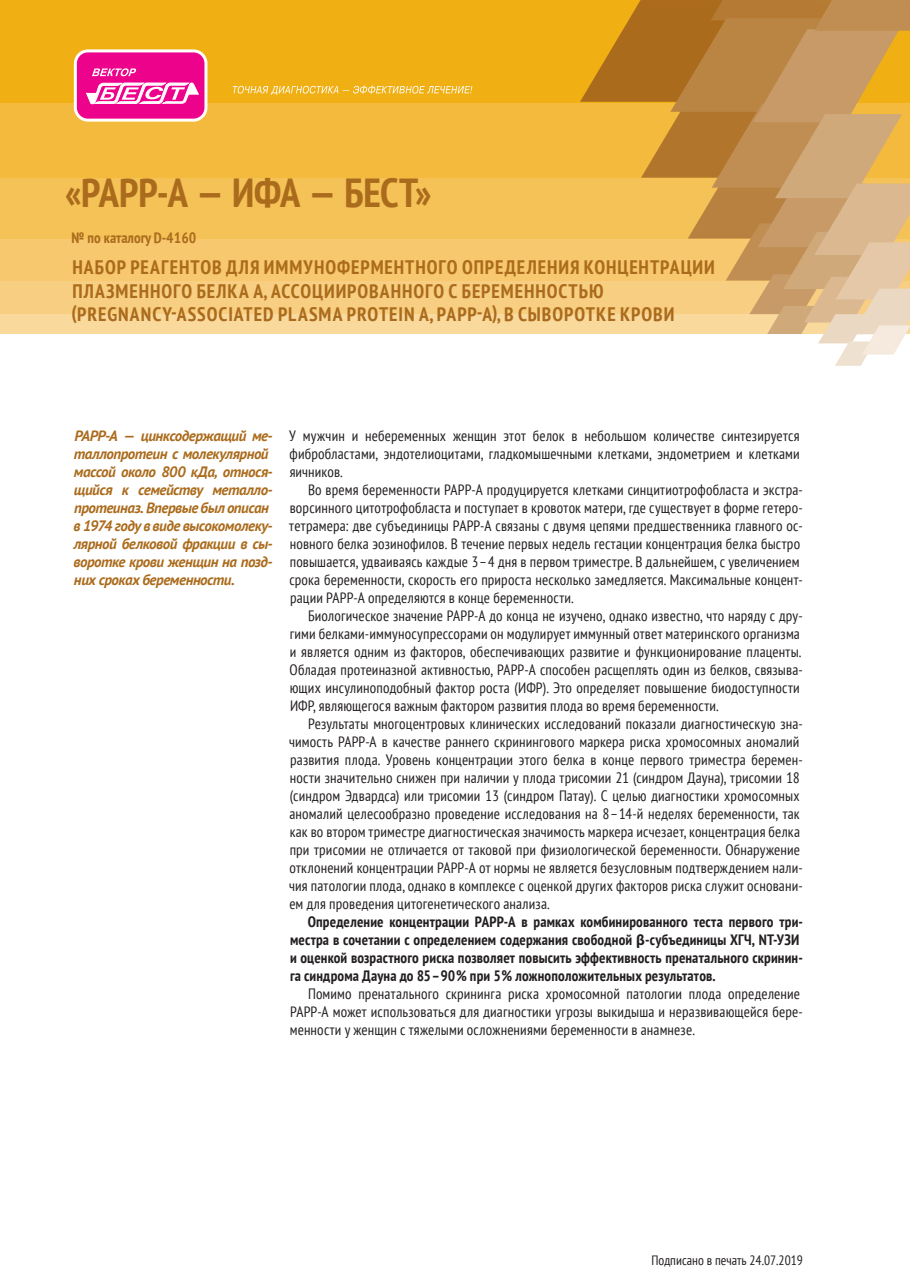
<style>
.page{position:relative;width:910px;height:1280px;background:#fff}
.page>*{position:absolute;margin:0;border:0;box-sizing:border-box;transform-origin:0 0}
.t1{font:700 condensed 40.5px "PT Sans";color:#ab6b1c}
.t2{font:700 condensed 19.5px/23.4px "PT Sans";letter-spacing:.05em;color:#ab6b1c}
.t3{font:condensed 15px/18px "PT Sans";letter-spacing:.01em;color:#231f20}
.t4{font:700 condensed 15px/18px "PT Sans";letter-spacing:.01em;color:#231f20}
.t5{font:italic 700 15px/18px "PT Sans";letter-spacing:-.03em;color:#ab6b1c}
.t6{font:700 condensed 15px "PT Sans";color:#ab6b1c}
.t7{font:condensed 13.5px "PT Sans";color:#231f20}
.s1{font-family:"Myriad Pro";font-stretch:normal}
</style>
<div class="page">
<div style="left:0;top:291px;width:910px;height:43px;background:#fad99d"></div>
<div style="left:0;top:271px;width:910px;height:43px;background:#f8cf82"></div>
<div style="left:0;top:234px;width:910px;height:46px;background:#f7c86e"></div>
<div style="left:0;top:175px;width:910px;height:64px;background:#f4c257"></div>
<div style="left:0;top:101px;width:910px;height:77px;background:#f4ba3e"></div>
<div style="left:0;top:0;width:910px;height:102px;background:#f0af13"></div>
<svg style="left:580px;top:0;width:330px;height:366px"></svg>
<svg style="left:233px;top:86px;width:239px;height:9px"></svg>
<div style="left:75px;top:51px;width:131px;height:69px;background:#ed028c;border-radius:13px"></div>
<div style="left:74px;top:49px;width:133px;height:73px;border:3px solid #fff;border-radius:13px"></div>
<svg style="left:86px;top:82px;width:113px;height:23px"></svg>
<svg style="left:92px;top:68px;width:44px;height:8px"></svg>
<h1 class="t1" style="left:65px;top:165px;width:36px">«РАРР</h1>
<h1 class="t1" style="left:157px;top:165px;width:99px">-А — ИФА</h1>
<h1 class="t1" style="left:309px;top:165px;width:55px">— БЕСТ</h1>
<h1 class="t1" style="left:415px;top:165px;width:18px">»</h1>
<p class="t6" style="left:72px;top:227px;width:126px">№ ПО КАТАЛОГУ D-4160</p>
<h2 class="t2" style="left:72px;top:255px;width:645px">НАБОР РЕАГЕНТОВ ДЛЯ ИММУНОФЕРМЕНТНОГО ОПРЕДЕЛЕНИЯ КОНЦЕНТРАЦИИ<br>ПЛАЗМЕННОГО БЕЛКА А, АССОЦИИРОВАННОГО С БЕРЕМЕННОСТЬЮ (PREGNANCY-ASSOCIATED PLASMA PROTEIN A, РАРР</h2>
<h2 class="t2" style="left:477px;top:302px;width:199px">-А), В СЫВОРОТКЕ КРОВИ</h2>
<p class="t5" style="left:73px;top:426px;width:201px">РАРР-А — цинксодержащий ме&shy;таллопротеин с молекулярной массой около 800 кДа, относя&shy;щийся к семейству металло&shy;протеиназ. Впервые был описан в 1974 году в виде высокомолеку&shy;лярной белковой фракции в сы&shy;воротке крови женщин на позд&shy;них сроках беременности.</p>
<p class="t3" style="left:289px;top:426px;width:512px;text-align:justify">У мужчин и небеременных женщин этот белок в небольшом количестве синтезируется фибробластами, эндотелиоцитами, гладкомышечными клетками, эндометрием и клетками яичников.</p>
<p class="t3" style="left:289px;top:480px;width:515px;text-indent:19px">Во время беременности PAPP-A продуцируется клетками синцитиотрофобласта и экстра&shy;ворсинного цитотрофобласта и поступает в кровоток матери, где существует в форме гетеро&shy;тетрамера: две субъединицы РАРР-А связаны с двумя цепями предшественника главного ос&shy;новного белка эозинофилов. В течение первых недель гестации концентрация белка быстро повышается, удваиваясь каждые 3–4 дня в первом триместре. В дальнейшем, с увеличением срока беременности, скорость его прироста несколько замедляется. Максимальные концент&shy;рации РАРР-А определяются в конце беременности.</p>
<p class="t3" style="left:290px;top:606px;width:515px;text-indent:18px">Биологическое значение РАРР-А до конца не изучено, однако известно, что наряду с дру&shy;гими белками-иммуносупрессорами он модулирует иммунный ответ материнского организма и является одним из факторов, обеспечивающих развитие и функционирование плаценты.<br>Обладая протеиназной активностью, РАРР-А способен расщеплять один из белков, связыва&shy;ющих инсулиноподобный фактор роста (ИФР). Это определяет повышение биодоступности ИФР, являющегося важным фактором развития плода во время беременности.</p>
<p class="t3" style="left:289px;top:714px;width:515px;text-indent:19px">Результаты многоцентровых клинических исследований показали диагностическую зна&shy;чимость РАРР-А в качестве раннего скринингового маркера риска хромосомных аномалий развития плода. Уровень концентрации этого белка в конце первого триместра беремен&shy;ности значительно снижен при наличии у плода трисомии 21 (синдром Дауна), трисомии 18 (синдром Эдвардса) или трисомии 13 (синдром Патау). С целью диагностики хромосомных аномалий целесообразно проведение исследования на 8–14-й неделях беременности, так как во втором триместре диагностическая значимость маркера исчезает, концентрация белка при трисомии не отличается от таковой при физиологической беременности. Обнаружение отклонений концентрации РАРР-А от нормы не является безусловным подтверждением нали&shy;чия патологии плода, однако в комплексе с оценкой других факторов риска служит основани&shy;ем для проведения цитогенетического анализа.</p>
<p class="t4" style="left:308px;top:912px;width:176px">ОПРЕДЕЛЕНИЕ КОНЦЕНТРАЦИИ РАРР</p>
<p class="t4" style="left:290px;top:912px;width:514px;text-indent:214px">-А В РАМКАХ КОМБИНИРОВАННОГО ТЕСТА ПЕРВОГО ТРИ-МЕСТРА В СОЧЕТАНИИ С ОПРЕДЕЛЕНИЕМ СОДЕРЖАНИЯ СВОБОДНОЙ <span class="s1">β</span>-СУБЪЕДИНИЦЫ ХГЧ, NT-УЗИ<br>И ОЦЕНКОЙ ВОЗРАСТНОГО РИСКА ПОЗВОЛЯЕТ ПОВЫСИТЬ ЭФФЕКТИВНОСТЬ ПРЕНАТАЛЬНОГО СКРИНИН-ГА СИНДРОМА ДАУНА ДО 85–90% ПРИ 5% ЛОЖНОПОЛОЖИТЕЛЬНЫХ РЕЗУЛЬТАТОВ.</p>
<p class="t3" style="left:290px;top:984px;width:515px;text-indent:18px">Помимо пренатального скрининга риска хромосомной патологии плода определение<br>РАРР-А может использоваться для диагностики угрозы выкидыша и неразвивающейся бере&shy;менности у женщин с тяжелыми осложнениями беременности в анамнезе.</p>
<p class="t7" style="left:651px;top:1251px;width:153px">Подписано в печать 24.07.2019</p>
</div>
